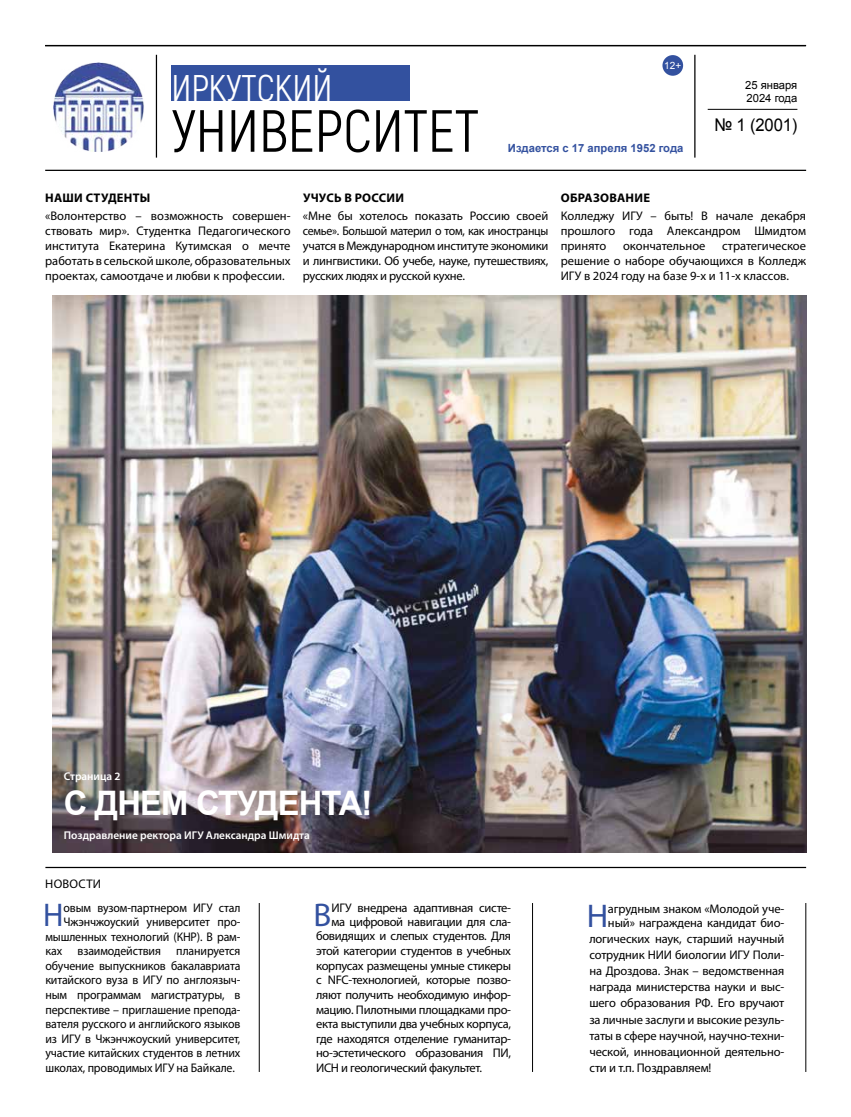
<style>
.page{position:relative;width:851px;height:1117px;background:#fff}
.page>*{position:absolute;margin:0;border:0;box-sizing:border-box;transform-origin:0 0}
.t1{font:59.38px "Akrobat";color:#000}
.t2{font:37.12px "Akrobat";color:#fff}
.t3{font:700 33.75px "Arial";letter-spacing:-.025em;color:#fff}
.t4{font:32.88px "Myriad Pro";color:#33519f}
.t5{font:32.88px "Myriad Pro";color:#33519f;scale:.95 1}
.t6{font:17.5px "Arial";color:#000;scale:.95 1}
.t7{font:12.5px/15px "Myriad Pro";letter-spacing:-.01em;color:#000;text-align:justify}
.t8{font:12.5px "Myriad Pro";letter-spacing:-.01em;color:#000;scale:.95 1}
.t9{font:700 12.5px "Myriad Pro";letter-spacing:.02em;color:#000}
.t10{font:12.5px "Myriad Pro";letter-spacing:.02em;color:#000}
.t11{font:600 11.25px "Myriad Pro";color:#fff}
.t12{font:700 11.25px "Arial";color:#33519f}
.t13{font:11.25px "Arial";color:#000}
.t14{font:10px "Arial";color:#fff}
</style>
<div class="page">
<img style="left:53px;top:295px;width:753px;height:557px">
<div style="left:171px;top:66px;width:239px;height:35px;background:#33519f"></div>
<hr style="left:45px;top:866px;width:761px;height:1px;background:#000">
<hr style="left:45px;top:45px;width:761px;height:1px;background:#000">
<hr style="left:694px;top:55px;width:1px;height:102px;background:#000">
<hr style="left:156px;top:55px;width:1px;height:102px;background:#000">
<hr style="left:707px;top:109px;width:90px;height:1px;background:#000">
<hr style="left:45px;top:170px;width:761px;height:1px;background:#000">
<img style="left:54px;top:62px;width:90px;height:90px">
<hr style="left:259px;top:902px;width:1px;height:169px;background:#000">
<hr style="left:532px;top:902px;width:1px;height:169px;background:#000">
<hr style="left:805px;top:902px;width:1px;height:169px;background:#000">
<div style="left:662px;top:55px;width:21px;height:21px;background:#33519f;border-radius:50%"></div>
<h2 class="t2" style="left:171px;top:65px;width:162px">ИРКУТСКИЙ</h2>
<h1 class="t1" style="left:172px;top:95px;width:308px">УНИВЕРСИТЕТ</h1>
<p class="t14" style="left:664px;top:59px;width:18px">12+</p>
<p class="t12" style="left:508px;top:140px;width:177px">Издается с 17 апреля 1952 года</p>
<p class="t13" style="left:745px;top:78px;width:54px">25 января</p>
<p class="t13" style="left:746px;top:91px;width:52px">2024 года</p>
<h3 class="t6" style="left:714px;top:113px;width:89px">№ 1 (2001)</h3>
<p class="t9" style="left:45px;top:189px;width:107px">НАШИ СТУДЕНТЫ</p>
<p class="t7" style="left:45px;top:208px;width:247px">«Волонтерство – возможность совершен&shy;ствовать мир». Студентка Педагогического института Екатерина Кутимская о мечте работать в сельской школе, образовательных проектах, самоотдаче и любви к профессии.</p>
<p class="t9" style="left:303px;top:189px;width:102px">УЧУСЬ В РОССИИ</p>
<p class="t7" style="left:303px;top:208px;width:247px">«Мне бы хотелось показать Россию своей семье». Большой материл о том, как иностранцы учатся в Международном институте экономики и лингвистики. Об учебе, науке, путешествиях, русских людях и русской кухне.</p>
<p class="t9" style="left:560px;top:189px;width:91px">ОБРАЗОВАНИЕ</p>
<p class="t7" style="left:560px;top:208px;width:247px">Колледжу ИГУ – быть! В начале декабря прошлого года Александром Шмидтом принято</p>
<p class="t7" style="left:560px;top:238px;width:247px;text-indent:161px">стратегическое решение о наборе обучающихся в Колледж ИГУ в 2024 году на базе 9-х и 11-х классов.</p>
<p class="t7" style="left:623px;top:238px;width:84px">окончательное</p>
<p class="t11" style="left:64px;top:768px;width:58px">Страница 2</p>
<h3 class="t3" style="left:64px;top:780px;width:310px">С ДНЕМ СТУДЕНТА!</h3>
<p class="t11" style="left:64px;top:827px;width:247px">Поздравление ректора ИГУ Александра Шмидта</p>
<p class="t10" style="left:45px;top:875px;width:57px">НОВОСТИ</p>
<h3 class="t5" style="left:43px;top:894px;width:23px">Н</h3>
<p class="t8" style="left:63px;top:900px;width:188px">овым вузом-партнером ИГУ стал</p>
<p class="t8" style="left:63px;top:914px;width:188px">Чжэнчжоуский университет про-</p>
<p class="t8" style="left:45px;top:928px;width:207px">мышленных технологий (КНР). В рам-</p>
<p class="t8" style="left:45px;top:943px;width:207px">ках взаимодействия планируется</p>
<p class="t8" style="left:45px;top:957px;width:207px">обучение выпускников бакалавриата</p>
<p class="t8" style="left:45px;top:972px;width:207px">китайского вуза в ИГУ по англоязыч-</p>
<p class="t8" style="left:45px;top:986px;width:207px">ным программам магистратуры, в</p>
<p class="t8" style="left:45px;top:1001px;width:207px">перспективе – приглашение препода-</p>
<p class="t8" style="left:45px;top:1016px;width:207px">вателя русского и английского языков</p>
<p class="t8" style="left:45px;top:1030px;width:207px">из ИГУ в Чжэнчжоуский университет,</p>
<p class="t8" style="left:45px;top:1045px;width:207px">участие китайских студентов в летних</p>
<p class="t8" style="left:45px;top:1059px;width:201px">школах, проводимых ИГУ на Байкале.</p>
<h3 class="t4" style="left:313px;top:894px;width:19px">В</h3>
<p class="t7" style="left:331px;top:899px;width:181px">ИГУ внедрена адаптивная систе-</p>
<p class="t7" style="left:331px;top:913px;width:181px">ма цифровой навигации для сла-</p>
<p class="t7" style="left:316px;top:928px;width:196px">бовидящих и слепых студентов. Для</p>
<p class="t7" style="left:316px;top:942px;width:196px">этой категории студентов в учебных</p>
<p class="t7" style="left:316px;top:957px;width:196px">корпусах размещены умные стикеры</p>
<p class="t7" style="left:316px;top:972px;width:196px">с NFC-технологией, которые позво-</p>
<p class="t7" style="left:316px;top:986px;width:196px">ляют получить необходимую инфор-</p>
<p class="t7" style="left:316px;top:1001px;width:196px">мацию. Пилотными площадками про-</p>
<p class="t7" style="left:316px;top:1015px;width:196px">екта выступили два учебных корпуса,</p>
<p class="t7" style="left:316px;top:1030px;width:196px">где находятся отделение гуманитар-</p>
<p class="t7" style="left:316px;top:1045px;width:196px">но-эстетического образования ПИ,</p>
<p class="t7" style="left:316px;top:1059px;width:167px">ИСН и геологический факультет.</p>
<h3 class="t4" style="left:586px;top:895px;width:23px">Н</h3>
<p class="t7" style="left:608px;top:901px;width:178px;line-height:13.8px">агрудным знаком «Молодой уче&shy;ный» награждена кандидат био-</p>
<p class="t7" style="left:589px;top:930px;width:196px;line-height:16.1px">логических наук, старший научный сотрудник НИИ биологии ИГУ Поли&shy;на Дроздова. Знак – ведомственная награда министерства науки и выс&shy;шего образования РФ. Его вручают за личные заслуги и высокие резуль&shy;таты в сфере научной, научно-техни&shy;ческой, инновационной деятельно&shy;сти и т.п. Поздравляем!</p>
</div>
